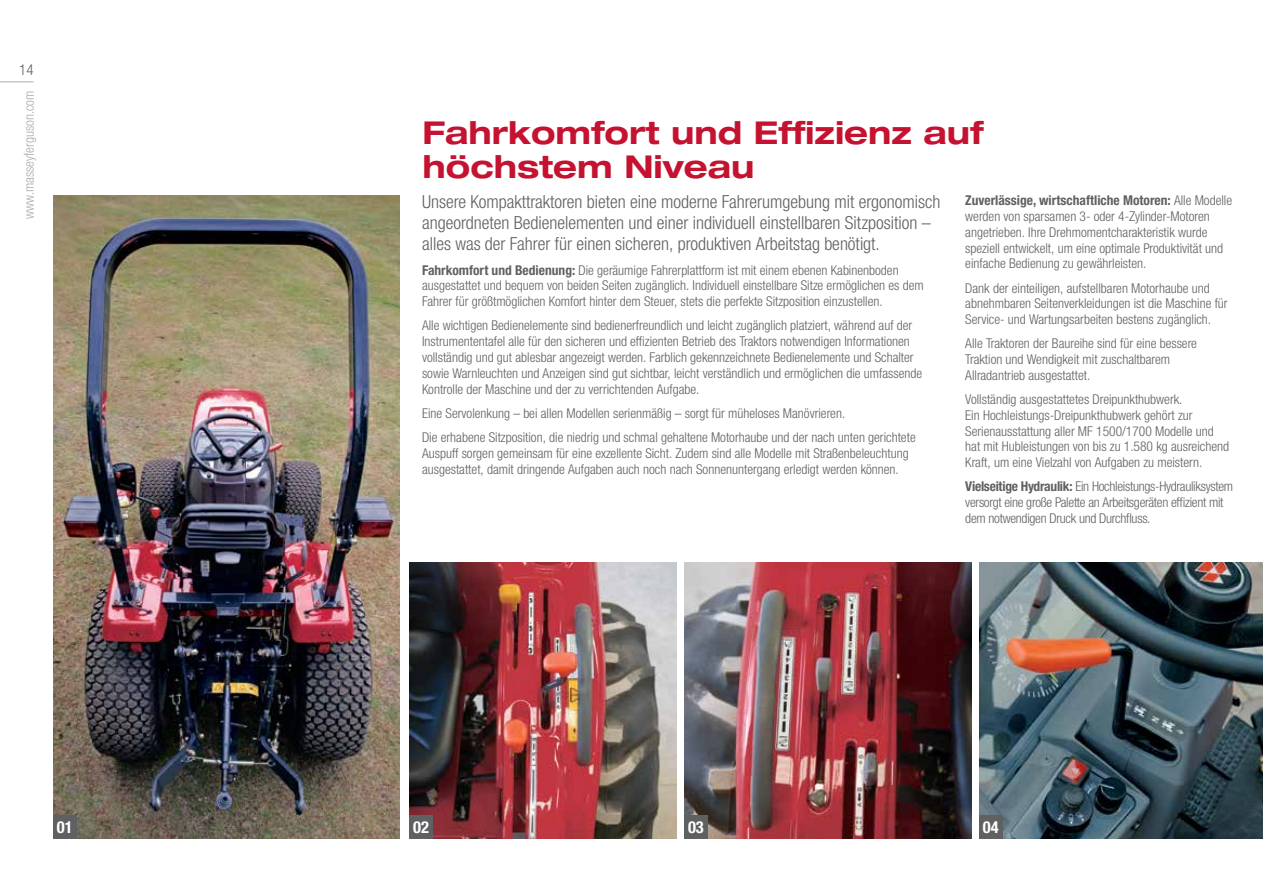
<style>
.page{position:relative;width:1263px;height:893px;background:#fff}
.page>*{position:absolute;margin:0;border:0;box-sizing:border-box;transform-origin:0 0}
.t1{font:700 expanded 31.5px/34.5px "Helvetica Neue";color:#c41230}
.t2{font:300 condensed 18px/21px "Helvetica Neue LTW1 G";color:#5f6062}
.t3{font:700 condensed 16.5px "Helvetica Neue LTW1 G";color:#fff}
.t4{font:300 condensed 15px "Helvetica Neue LTW1 G";color:#5f6062}
.t5{font:300 condensed 13.5px/15.8px "Helvetica Neue LTW1 G";color:#5f6062}
.t6{font:300 condensed 13.5px/15.8px "Helvetica Neue LTW1 G";letter-spacing:-.02em;color:#5f6062}
.t7{font:300 condensed 13.5px "Helvetica Neue LTW1 G";color:#aaacaf}
.s1{font-weight:700}
</style>
<div class="page">
<img style="left:53px;top:196px;width:347px;height:642px">
<img style="left:684px;top:562px;width:287px;height:276px">
<img style="left:979px;top:562px;width:284px;height:276px">
<img style="left:409px;top:562px;width:267px;height:276px">
<hr style="left:0;top:81px;width:34px;height:1px;background:#aaacaf">
<div style="left:53px;top:815px;width:24px;height:23px;background:#5f6062"></div>
<div style="left:409px;top:815px;width:24px;height:23px;background:#5f6062"></div>
<div style="left:684px;top:815px;width:24px;height:23px;background:#5f6062"></div>
<div style="left:979px;top:815px;width:23px;height:23px;background:#5f6062"></div>
<p class="t4" style="left:19px;top:61px;width:16px">14</p>
<p class="t7" style="left:21px;top:219px;width:130px;rotate:-90deg">www.masseyferguson.com</p>
<h1 class="t1" style="left:422px;top:114px;width:563px">Fahrkomfort und Effizienz auf höchstem Niveau</h1>
<p class="t5" style="left:965px;top:193px;width:268px"><span class="s1">Zuverlässige, wirtschaftliche Motoren:</span> Alle Modelle werden von sparsamen 3- oder 4-Zylinder-Motoren angetrieben. Ihre Drehmomentcharakteristik wurde speziell entwickelt, um eine optimale Produktivität und einfache Bedienung zu gewährleisten.</p>
<p class="t5" style="left:965px;top:280px;width:264px">Dank der einteiligen, aufstellbaren Motorhaube und abnehmbaren Seitenverkleidungen ist die Maschine für<br>Service- und Wartungsarbeiten bestens zugänglich.</p>
<p class="t5" style="left:965px;top:336px;width:233px">Alle Traktoren der Baureihe sind für eine bessere<br>Traktion und Wendigkeit mit zuschaltbarem<br>Allradantrieb ausgestattet.</p>
<p class="t5" style="left:965px;top:392px;width:265px">Vollständig ausgestattetes Dreipunkthubwerk.<br>Ein Hochleistungs-Dreipunkthubwerk gehört zur Serienausstattung aller MF 1500/1700 Modelle und hat mit Hubleistungen von bis zu 1.580 kg ausreichend Kraft, um eine Vielzahl von Aufgaben zu meistern.</p>
<p class="t6" style="left:965px;top:479px;width:269px"><span class="s1">Vielseitige Hydraulik:</span> Ein Hochleistungs-Hydrauliksystem versorgt eine große Palette an Arbeitsgeräten effizient mit dem notwendigen Druck und Durchfluss.</p>
<p class="t2" style="left:422px;top:192px;width:520px">Unsere Kompakttraktoren bieten eine moderne Fahrerumgebung mit ergonomisch angeordneten Bedienelementen und einer individuell einstellbaren Sitzposition – alles was der Fahrer für einen sicheren, produktiven Arbeitstag benötigt.</p>
<p class="t5" style="left:422px;top:262px;width:503px"><span class="s1">Fahrkomfort und Bedienung:</span> Die geräumige Fahrerplattform ist mit einem ebenen Kabinenboden ausgestattet und bequem von beiden Seiten zugänglich. Individuell einstellbare Sitze ermöglichen es dem<br>Fahrer für größtmöglichen Komfort hinter dem Steuer, stets die perfekte Sitzposition einzustellen.</p>
<p class="t5" style="left:422px;top:318px;width:502px">Alle wichtigen Bedienelemente sind bedienerfreundlich und leicht zugänglich platziert, während auf der Instrumententafel alle für den sicheren und effizienten Betrieb des Traktors notwendigen Informationen vollständig und gut ablesbar angezeigt werden. Farblich gekennzeichnete Bedienelemente und Schalter sowie Warnleuchten und Anzeigen sind gut sichtbar, leicht verständlich und ermöglichen die umfassende Kontrolle der Maschine und der zu verrichtenden Aufgabe.</p>
<p class="t5" style="left:422px;top:401px;width:495px;line-height:24.3px">Eine Servolenkung – bei allen Modellen serienmäßig – sorgt für müheloses Manövrieren.<br>Die erhabene Sitzposition, die niedrig und schmal gehaltene Motorhaube und der nach unten gerichtete</p>
<p class="t5" style="left:422px;top:445px;width:488px">Auspuff sorgen gemeinsam für eine exzellente Sicht. Zudem sind alle Modelle mit Straßenbeleuchtung ausgestattet, damit dringende Aufgaben auch noch nach Sonnenuntergang erledigt werden können.</p>
<p class="t3" style="left:57px;top:817px;width:17px">01</p>
<p class="t3" style="left:413px;top:817px;width:17px">02</p>
<p class="t3" style="left:688px;top:817px;width:17px">03</p>
<p class="t3" style="left:983px;top:817px;width:17px">04</p>
</div>
